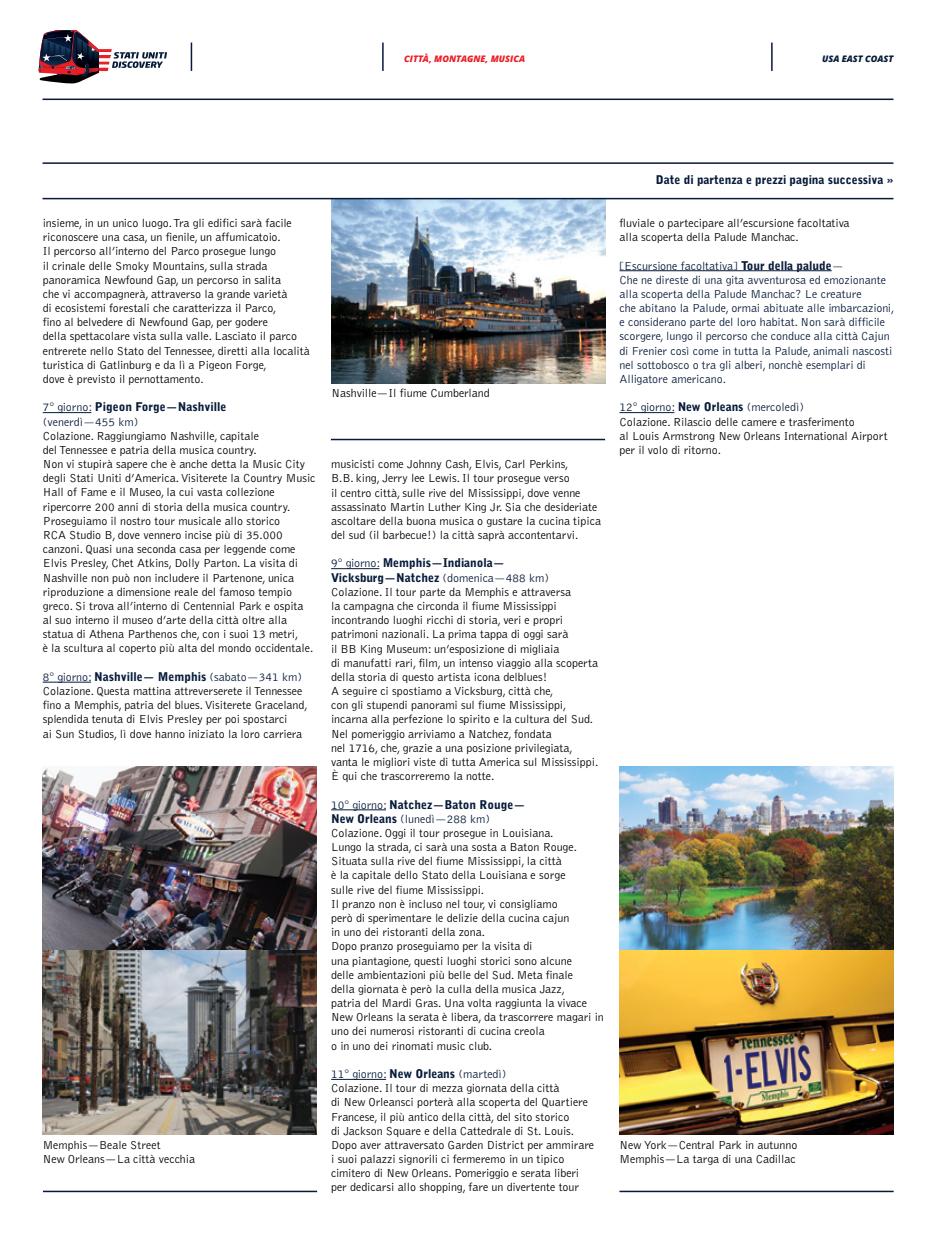
<style>
.page{position:relative;width:936px;height:1234px;background:#fff}
.page>*{position:absolute;margin:0;border:0;box-sizing:border-box;transform-origin:0 0}
.t1{font:300 12px/14.1px "Bell Gothic";letter-spacing:-.005em;color:#000}
.t2{font:300 12px/14.1px "Bell Gothic";letter-spacing:-.005em;color:#061a39}
.t3{font:900 12px "Bell Gothic";letter-spacing:-.005em;color:#061a39}
.t4{font:300 11.85px "Bell Gothic";color:#000}
.t5{font:italic 800 9px "Open Sans";color:#ed1d24}
.t6{font:italic 800 9px "Open Sans";color:#061a39}
.s1{font-weight:900}
.s2{color:#061a39}
.s3{font-weight:900;color:#061a39}
</style>
<div class="page">
<svg style="left:39px;top:31px;width:128px;height:52px"></svg>
<svg style="left:191px;top:43px;width:1px;height:28px"></svg>
<svg style="left:382px;top:43px;width:1px;height:28px"></svg>
<svg style="left:771px;top:43px;width:1px;height:28px"></svg>
<hr style="left:43px;top:412px;width:48px;height:1px;background:#061a39">
<hr style="left:43px;top:681px;width:48px;height:1px;background:#061a39">
<img style="left:619px;top:766px;width:274px;height:368px">
<img style="left:43px;top:766px;width:274px;height:368px">
<hr style="left:331px;top:568px;width:48px;height:1px;background:#061a39">
<hr style="left:331px;top:809px;width:55px;height:1px;background:#061a39">
<hr style="left:331px;top:1078px;width:55px;height:1px;background:#061a39">
<img style="left:331px;top:199px;width:274px;height:184px">
<hr style="left:619px;top:270px;width:212px;height:1px;background:#061a39">
<hr style="left:619px;top:412px;width:55px;height:1px;background:#061a39">
<hr style="left:43px;top:1190px;width:274px;height:1px;background:#061a39">
<hr style="left:619px;top:1190px;width:274px;height:1px;background:#061a39">
<hr style="left:331px;top:438px;width:274px;height:2px;background:#061a39">
<hr style="left:43px;top:98px;width:850px;height:2px;background:#061a39">
<hr style="left:43px;top:198px;width:850px;height:1px;background:#061a39">
<hr style="left:43px;top:162px;width:850px;height:2px;background:#061a39">
<p class="t5" style="left:404px;top:52px;width:122px">CITTÀ, MONTAGNE, MUSICA</p>
<p class="t6" style="left:822px;top:52px;width:73px">USA EAST COAST</p>
<p class="t1" style="left:43px;top:216px;width:268px">insieme, in un unico luogo. Tra gli edifici sarà facile riconoscere una casa, un fienile, un affumicatoio.<br>Il percorso all’interno del Parco prosegue lungo<br>il crinale delle Smoky Mountains, sulla strada panoramica Newfound Gap, un percorso in salita<br>che vi accompagnerà, attraverso la grande varietà<br>di ecosistemi forestali che caratterizza il Parco,<br>fino al belvedere di Newfound Gap, per godere<br>della spettacolare vista sulla valle. Lasciato il parco entrerete nello Stato del Tennessee, diretti alla località turistica di Gatlinburg e da lì a Pigeon Forge,<br>dove è previsto il pernottamento.</p>
<p class="t2" style="left:43px;top:400px;width:185px">7° giorno: <span class="s1">Pigeon Forge—Nashville </span>(venerdì—455 km)</p>
<p class="t1" style="left:43px;top:429px;width:274px">Colazione. Raggiungiamo Nashville, capitale<br>del Tennessee e patria della musica country.<br>Non vi stupirà sapere che è anche detta la Music City degli Stati Uniti d’America. Visiterete la Country Music Hall of Fame e il Museo, la cui vasta collezione ripercorre 200 anni di storia della musica country.<br>Proseguiamo il nostro tour musicale allo storico<br>RCA Studio B, dove vennero incise più di 35.000 canzoni. Quasi una seconda casa per leggende come Elvis Presley, Chet Atkins, Dolly Parton. La visita di Nashville non può non includere il Partenone, unica riproduzione a dimensione reale del famoso tempio greco. Si trova all’interno di Centennial Park e ospita al suo interno il museo d’arte della città oltre alla statua di Athena Parthenos che, con i suoi 13 metri,<br>è la scultura al coperto più alta del mondo occidentale.</p>
<p class="t1" style="left:43px;top:670px;width:266px"><span class="s2">8° giorno:</span> <span class="s3">Nashville— Memphis</span> <span class="s2">(sabato—341 km)<br></span>Colazione. Questa mattina attreverserete il Tennessee fino a Memphis, patria del blues. Visiterete Graceland, splendida tenuta di Elvis Presley per poi spostarci<br>ai Sun Studios, lì dove hanno iniziato la loro carriera</p>
<p class="t4" style="left:43px;top:1138px;width:119px">Memphis—Beale Street</p>
<p class="t1" style="left:43px;top:1152px;width:154px">New Orleans—La città vecchia</p>
<p class="t1" style="left:331px;top:386px;width:160px">Nashville—Il fiume Cumberland</p>
<p class="t1" style="left:331px;top:457px;width:271px">musicisti come Johnny Cash, Elvis, Carl Perkins,<br>B.B. king, Jerry lee Lewis. Il tour prosegue verso<br>il centro città, sulle rive del Mississippi, dove venne assassinato Martin Luther King Jr. Sia che desideriate ascoltare della buona musica o gustare la cucina tipica del sud (il barbecue!) la città saprà accontentarvi.</p>
<p class="t1" style="left:331px;top:556px;width:269px"><span class="s2">9° giorno:</span> <span class="s3">Memphis—Indianola— Vicksburg—Natchez</span> <span class="s2">(domenica—488 km)<br></span>Colazione. Il tour parte da Memphis e attraversa<br>la campagna che circonda il fiume Mississippi incontrando luoghi ricchi di storia, veri e propri patrimoni nazionali. La prima tappa di oggi sarà<br>il BB King Museum: un’esposizione di migliaia<br>di manufatti rari, film, un intenso viaggio alla scoperta della storia di questo artista icona delblues!<br>A seguire ci spostiamo a Vicksburg, città che,<br>con gli stupendi panorami sul fiume Mississippi, incarna alla perfezione lo spirito e la cultura del Sud.<br>Nel pomeriggio arriviamo a Natchez, fondata<br>nel 1716, che, grazie a una posizione privilegiata, vanta le migliori viste di tutta America sul Mississippi.<br>È qui che trascorreremo la notte.</p>
<p class="t1" style="left:331px;top:797px;width:274px"><span class="s2">10° giorno:</span> <span class="s3">Natchez—Baton Rouge—<br>New Orleans</span> <span class="s2">(lunedì—288 km)<br></span>Colazione. Oggi il tour prosegue in Louisiana.<br>Lungo la strada, ci sarà una sosta a Baton Rouge.<br>Situata sulla rive del fiume Mississippi, la città<br>è la capitale dello Stato della Louisiana e sorge<br>sulle rive del fiume Mississippi.<br>Il pranzo non è incluso nel tour, vi consigliamo<br>però di sperimentare le delizie della cucina cajun<br>in uno dei ristoranti della zona.<br>Dopo pranzo proseguiamo per la visita di<br>una piantagione, questi luoghi storici sono alcune<br>delle ambientazioni più belle del Sud. Meta finale<br>della giornata è però la culla della musica Jazz,<br>patria del Mardi Gras. Una volta raggiunta la vivace New Orleans la serata è libera, da trascorrere magari in uno dei numerosi ristoranti di cucina creola<br>o in uno dei rinomati music club.</p>
<p class="t1" style="left:331px;top:1066px;width:265px"><span class="s2">11° giorno:</span> <span class="s3">New Orleans</span> <span class="s2">(martedì)<br></span>Colazione. Il tour di mezza giornata della città<br>di New Orleansci porterà alla scoperta del Quartiere Francese, il più antico della città, del sito storico<br>di Jackson Square e della Cattedrale di St. Louis.<br>Dopo aver attraversato Garden District per ammirare i suoi palazzi signorili ci fermeremo in un tipico cimitero di New Orleans. Pomeriggio e serata liberi per dedicarsi allo shopping, fare un divertente tour</p>
<p class="t3" style="left:656px;top:173px;width:239px">Date di partenza e prezzi pagina successiva »</p>
<p class="t1" style="left:619px;top:216px;width:231px">fluviale o partecipare all’escursione facoltativa alla scoperta della Palude Manchac.</p>
<p class="t2" style="left:619px;top:259px;width:276px">[Escursione facoltativa] <span class="s1">Tour della palude</span>—<br>Che ne direste di una gita avventurosa ed emozionante alla scoperta della Palude Manchac? Le creature<br>che abitano la Palude, ormai abituate alle imbarcazioni, e considerano parte del loro habitat. Non sarà difficile scorgere, lungo il percorso che conduce alla città Cajun di Frenier così come in tutta la Palude, animali nascosti nel sottobosco o tra gli alberi, nonchè esemplari di Alligatore americano.</p>
<p class="t1" style="left:619px;top:400px;width:270px"><span class="s2">12° giorno:</span> <span class="s3">New Orleans</span> <span class="s2">(mercoledì)<br></span>Colazione. Rilascio delle camere e trasferimento<br>al Louis Armstrong New Orleans International Airport per il volo di ritorno.</p>
<p class="t1" style="left:619px;top:1138px;width:179px">New York—Central Park in autunno<br>Memphis—La targa di una Cadillac</p>
</div>
